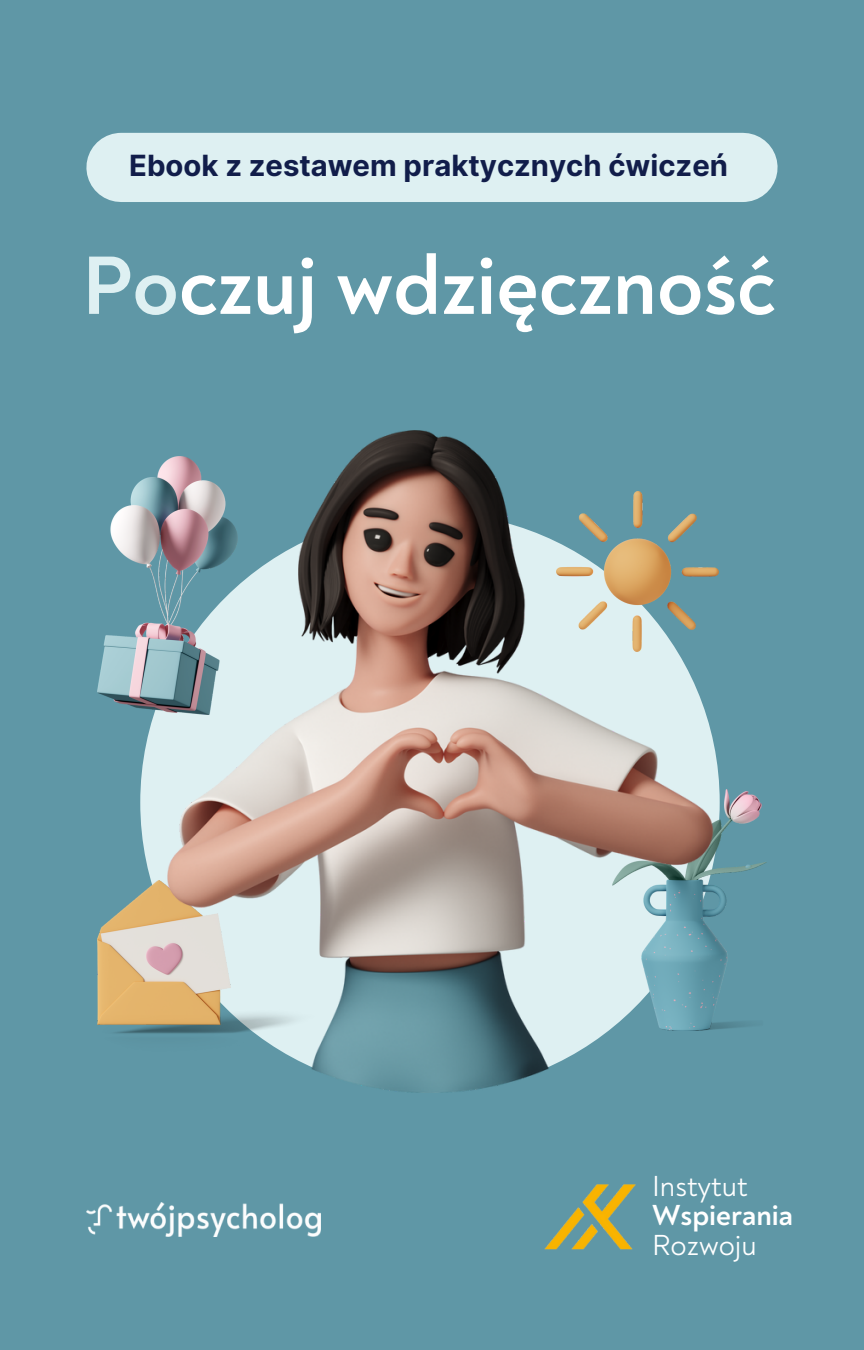
<style>
.page{position:relative;width:864px;height:1350px;background:#5f97a6}
.page>*{position:absolute;margin:0;border:0;box-sizing:border-box;transform-origin:0 0}
.t1{font:700 84.15px "Noah";color:#fff}
.t2{font:29.47px/29.2px "Noah";color:#fff}
.t3{font:700 29.25px "Inter";color:#111d4a}
.s1{color:#def0f2}
.s2{font-weight:700}
</style>
<div class="page">
<img style="left:98px;top:506px;width:29px;height:199px">
<img style="left:731px;top:791px;width:35px;height:237px">
<div style="left:121px;top:133px;width:622px;height:69px;background:#def0f2"></div>
<img style="left:86px;top:1203px;width:235px;height:34px">
<img style="left:545px;top:1184px;width:91px;height:66px">
<img style="left:98px;top:905px;width:29px;height:129px">
<img style="left:127px;top:431px;width:604px;height:661px">
<p class="t3" style="left:129px;top:148px;width:600px">Ebook z zestawem praktycznych ćwiczeń</p>
<p class="t1" style="left:82px;top:235px;width:695px"><span class="s1">Po</span>czuj wdzięczność</p>
<p class="t2" style="left:652px;top:1172px;width:143px">Instytut<br><span class="s2">Wspierania<br></span>Rozwoju</p>
</div>
